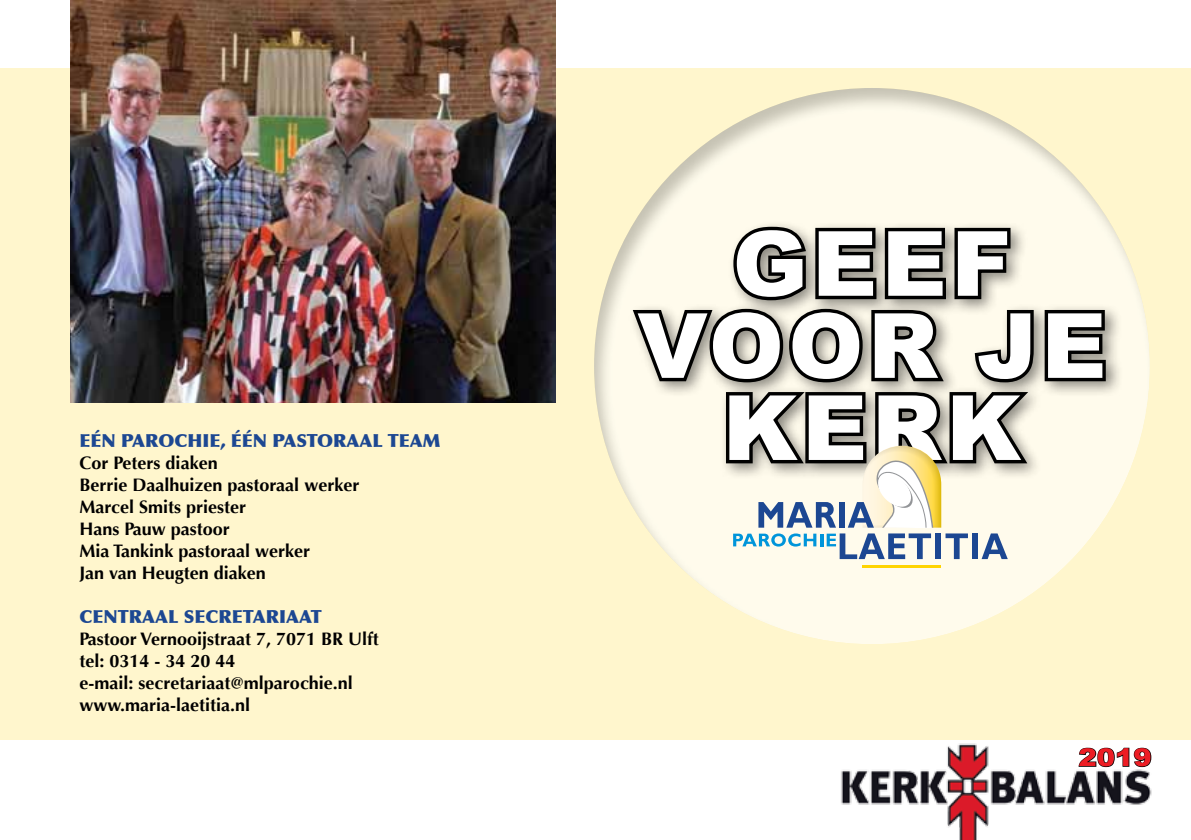
<style>
.page{position:relative;width:1191px;height:840px;background:#fff}
.page>*{position:absolute;margin:0;border:0;box-sizing:border-box;transform-origin:0 0}
.t1{font:900 90px/82px "Arial";letter-spacing:.05em;color:#fff;text-align:center}
.t2{font:900 24.2px "Arial";color:#ed1d24;scale:1.13 1}
.t3{font:700 18px/22px "Optima";color:#000}
.t4{font:900 18px "Optima";color:#1c4792}
</style>
<div class="page">
<div style="left:0;top:68px;width:1191px;height:771px;background:#fff6cd"></div>
<div style="left:0;top:740px;width:1191px;height:99px;background:#fff"></div>
<img style="left:71px;top:0;width:485px;height:403px">
<div style="left:593px;top:87px;width:558px;height:558px;background:#000;opacity:.35"></div>
<div style="left:627px;top:220px;width:496px;height:260px;background:#000;opacity:.45"></div>
<hr style="left:862px;top:565px;width:79px;height:3px;background:#ffd400">
<svg style="left:628px;top:222px;width:481px;height:336px;background:#b1afa5"></svg>
<img style="left:841px;top:743px;width:311px;height:96px">
<svg style="left:1077px;top:746px;width:75px;height:21px"></svg>
<p class="t4" style="left:79px;top:429px;width:363px">EÉN PAROCHIE, ÉÉN PASTORAAL TEAM</p>
<p class="t3" style="left:79px;top:451px;width:281px">Cor Peters diaken<br>Berrie Daalhuizen pastoraal werker<br>Marcel Smits priester<br>Hans Pauw pastoor<br>Mia Tankink pastoraal werker<br>Jan van Heugten diaken</p>
<p class="t4" style="left:79px;top:605px;width:244px">CENTRAAL SECRETARIAAT</p>
<p class="t3" style="left:79px;top:627px;width:301px">Pastoor Vernooijstraat 7, 7071 BR Ulft tel: 0314 - 34 20 44<br>e-mail: secretariaat@mlparochie.nl www.maria-laetitia.nl</p>
<h1 class="t1" style="left:637px;top:223px;width:470px">GEEF<br>VOOR JE<br>KERK</h1>
<h2 class="t2" style="left:1078px;top:743px;width:66px">2019</h2>
</div>
